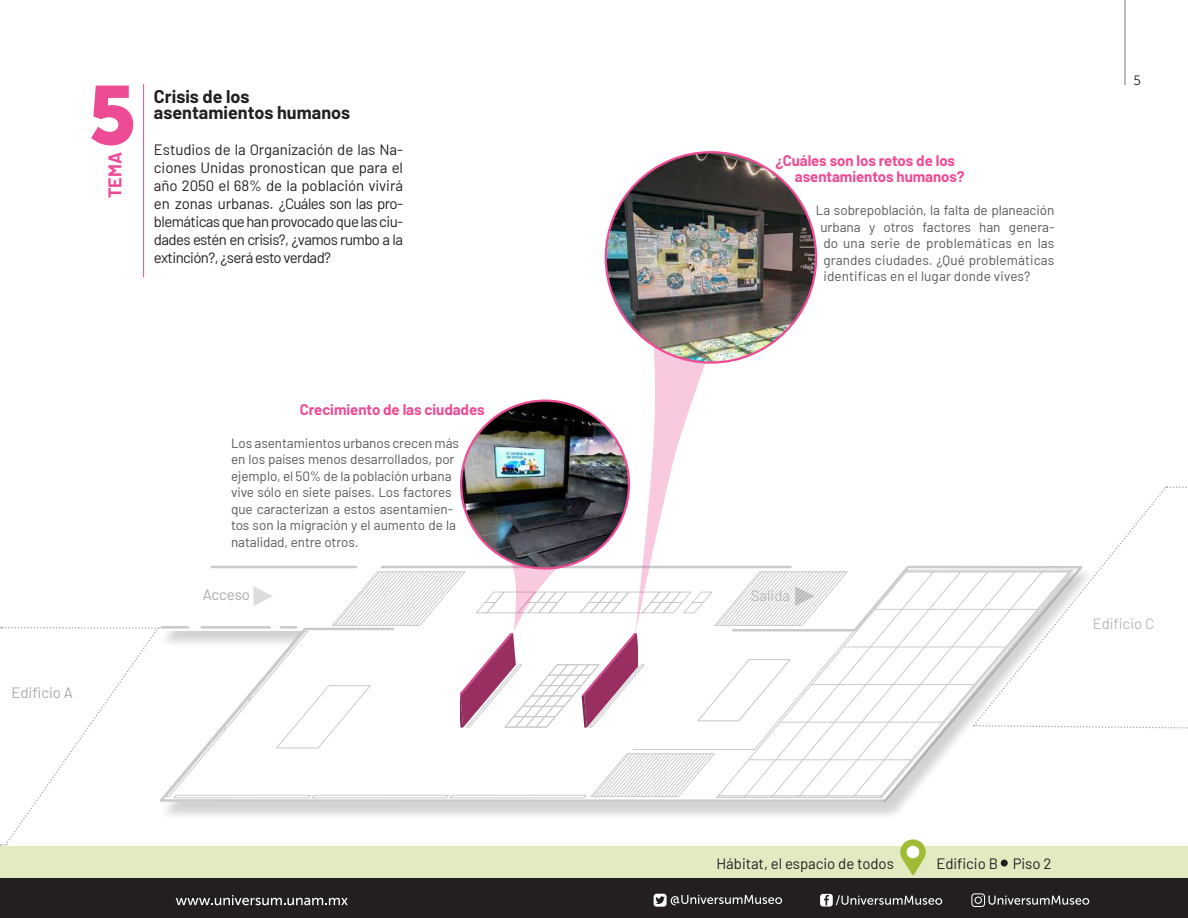
<style>
.page{position:relative;width:1188px;height:918px;background:#fff}
.page>*{position:absolute;margin:0;border:0;box-sizing:border-box;transform-origin:0 0}
.t1{font:82.5px "Museo Sans 900";color:#ee4b95}
.t2{font:700 18px/16.5px "Barlow";color:#231f20}
.t3{font:700 18px "Barlow";color:#ee4b95}
.t4{font:15px/18px "Barlow";letter-spacing:-.04em;color:#231f20;text-align:justify}
.t5{font:700 15px/16.5px "Barlow";letter-spacing:-.005em;color:#ee4b95}
.t6{font:15px "Barlow";letter-spacing:-.005em;color:#231f20}
.t7{font:15px "Barlow";letter-spacing:-.005em;color:#a8a9ad}
.t8{font:15px "Barlow";letter-spacing:-.005em;color:#b8b9bc}
.t9{font:13.5px/16.5px "Barlow";letter-spacing:-.005em;color:#57585a;text-align:justify}
.t10{font:13.5px "Museo Sans 300";color:#231f20}
</style>
<div class="page">
<svg style="left:962px;top:570px;width:11px;height:163px"></svg>
<svg style="left:935px;top:570px;width:27px;height:196px"></svg>
<svg style="left:883px;top:570px;width:52px;height:229px"></svg>
<svg style="left:973px;top:487px;width:193px;height:240px"></svg>
<svg style="left:1166px;top:486px;width:21px;height:2px"></svg>
<svg style="left:974px;top:724px;width:214px;height:5px"></svg>
<img style="left:606px;top:152px;width:210px;height:211px;border-radius:105px">
<svg style="left:0;top:333px;width:883px;height:513px"></svg>
<div style="left:1px;top:846px;width:1187px;height:32px;background:#e2eac2"></div>
<svg style="left:900px;top:839px;width:26px;height:36px"></svg>
<div style="left:907px;top:846px;width:12px;height:12px;background:#fff;border-radius:50%"></div>
<div style="left:1001px;top:860px;width:7px;height:7px;background:#231f20;border-radius:50%"></div>
<div style="left:0;top:879px;width:1175px;height:39px;background:#231f20"></div>
<svg style="left:176px;top:895px;width:172px;height:10px"></svg>
<svg style="left:654px;top:894px;width:128px;height:13px"></svg>
<svg style="left:820px;top:894px;width:122px;height:13px"></svg>
<svg style="left:971px;top:893px;width:118px;height:14px"></svg>
<hr style="left:1124px;top:0;width:2px;height:85px;background:#231f20">
<hr style="left:143px;top:84px;width:1px;height:193px;background:#ee4b95">
<h1 class="t1" style="left:88px;top:69px;width:50px">5</h1>
<h2 class="t3" style="left:102px;top:198px;width:47px;rotate:-90deg">TEMA</h2>
<h2 class="t2" style="left:154px;top:87px;width:198px">Crisis de los asentamientos humanos</h2>
<p class="t4" style="left:154px;top:140px;width:251px">Estudios de la Organización de las Na&shy;ciones Unidas pronostican que para el año 2050 el 68% de la población vivirá en zonas urbanas. ¿Cuáles son las pro&shy;blemáticas que han provocado que las ciu&shy;dades estén en crisis?, ¿vamos rumbo a la extinción?, ¿será esto verdad?</p>
<p class="t7" style="left:11px;top:682px;width:63px">Edificio A</p>
<p class="t5" style="left:300px;top:400px;width:186px">Crecimiento de las ciudades</p>
<p class="t9" style="left:231px;top:433px;width:230px;text-align:left">Los asentamientos urbanos crecen más en los países menos desarrollados, por ejemplo, el 50% de la población urbana vive sólo en siete países. Los factores que caracterizan a estos asentamien&shy;tos son la migración y el aumento de la natalidad, entre otros.</p>
<p class="t7" style="left:203px;top:583px;width:49px">Acceso</p>
<p class="t5" style="left:795px;top:151px;width:171px;text-indent:-20px">¿Cuáles son los retos de los asentamientos humanos?</p>
<p class="t9" style="left:820px;top:201px;width:236px;text-indent:-4px">La sobrepoblación, la falta de planeación urbana y otros factores han genera&shy;do una serie de problemáticas en las grandes ciudades. ¿Qué problemáticas identificas en el lugar donde vives?</p>
<p class="t10" style="left:1133px;top:73px;width:9px">5</p>
<p class="t8" style="left:751px;top:585px;width:41px">Salida</p>
<p class="t8" style="left:1093px;top:613px;width:63px">Edificio C</p>
<p class="t6" style="left:717px;top:853px;width:179px">Hábitat, el espacio de todos</p>
<p class="t6" style="left:936px;top:853px;width:117px">Edificio B Piso 2</p>
</div>
